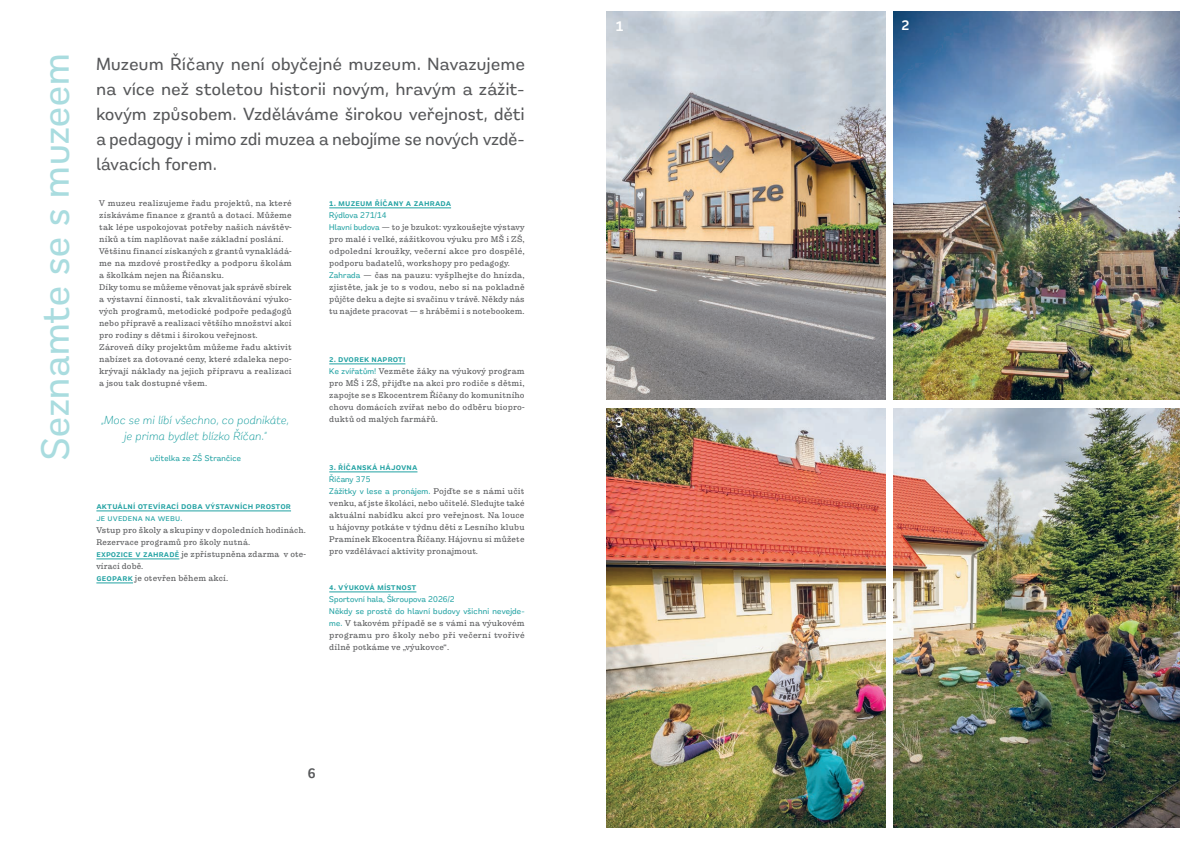
<style>
.page{position:relative;width:1191px;height:842px;background:#fff}
.page>*{position:absolute;margin:0;border:0;box-sizing:border-box;transform-origin:0 0}
.t1{font:500 40px "Remora Sans W2";letter-spacing:.02em;color:#a9dcdf}
.t2{font:500 18px/25px "Remora Sans W2";letter-spacing:.02em;color:#57585a;text-align:justify}
.t3{font:600 14px "Remora Sans W2";color:#fff}
.t4{font:600 14px "Remora Sans W2";color:#57585a}
.t5{font:italic 300 12px/16px "Remora Sans W2";letter-spacing:.03em;color:#22a2a3;text-align:center}
.t6{font:300 8.5px/12px "Pulpo";letter-spacing:.02em;color:#57585a}
.t7{font:500 8.5px/12px "Remora Sans W2";letter-spacing:.015em;color:#22a2a3}
.t8{font:600 8.5px "Remora Sans W2";letter-spacing:.015em;color:#22a2a3}
.s1{font-family:"Remora Sans W2";font-weight:500;color:#22a2a3}
.s2{font-family:"Pulpo";font-weight:300;color:#57585a}
.s3{font-family:"Remora Sans W2";font-weight:600;color:#22a2a3}
</style>
<div class="page">
<hr style="left:96px;top:510px;width:195px;height:1px;background:#22a2a3">
<hr style="left:96px;top:558px;width:83px;height:1px;background:#22a2a3">
<hr style="left:96px;top:582px;width:37px;height:1px;background:#22a2a3">
<hr style="left:329px;top:207px;width:122px;height:1px;background:#22a2a3">
<hr style="left:329px;top:363px;width:76px;height:1px;background:#22a2a3">
<hr style="left:329px;top:471px;width:88px;height:1px;background:#22a2a3">
<hr style="left:329px;top:591px;width:87px;height:1px;background:#22a2a3">
<img style="left:607px;top:11px;width:278px;height:389px">
<img style="left:893px;top:11px;width:286px;height:389px">
<img style="left:893px;top:408px;width:286px;height:420px">
<img style="left:607px;top:408px;width:278px;height:420px">
<h1 class="t1" style="left:30px;top:460px;width:408px;rotate:-90deg">Seznamte se s muzeem</h1>
<h2 class="t2" style="left:96px;top:51px;width:430px">Muzeum Říčany není obyčejné muzeum. Navazujeme na více než stoletou historii novým, hravým a zážit&shy;kovým způsobem. Vzděláváme širokou veřejnost, děti a pedagogy i mimo zdi muzea a nebojíme se nových vzdě&shy;lávacích forem.</h2>
<p class="t6" style="left:99px;top:197px;width:194px">V muzeu realizujeme řadu projektů, na které získáváme finance z grantů a dotací. Můžeme tak lépe uspokojovat potřeby našich návštěv&shy;níků a tím naplňovat naše základní poslání.<br>Většinu financí získaných z grantů vynakládá&shy;me na mzdové prostředky a podporu školám a školkám nejen na Říčansku.<br>Díky tomu se můžeme věnovat jak správě sbírek a výstavní činnosti, tak zkvalitňování výuko&shy;vých programů, metodické podpoře pedagogů nebo přípravě a realizaci většího množství akcí pro rodiny s dětmi i širokou veřejnost.<br>Zároveň díky projektům můžeme řadu aktivit nabízet za dotované ceny, které zdaleka nepo&shy;krývají náklady na jejich přípravu a realizaci a jsou tak dostupné všem.</p>
<h3 class="t5" style="left:102px;top:412px;width:188px">„Moc se mi líbí všechno, co podnikáte, je prima bydlet blízko Říčan.“</h3>
<p class="t7" style="left:150px;top:452px;width:92px">učitelka ze ZŠ Strančice</p>
<p class="t8" style="left:329px;top:197px;width:123px">1. muzeum říčany a zahrada</p>
<p class="t7" style="left:329px;top:209px;width:59px">Rýdlova 271/14</p>
<p class="t6" style="left:329px;top:221px;width:197px"><span class="s1">Hlavní budova</span> — to je bzukot: vyzkoušejte výstavy pro malé i velké, zážitkovou výuku pro MŠ i ZŠ, odpolední kroužky, večerní akce pro dospělé, podporu badatelů, workshopy pro pedagogy.<br><span class="s1">Zahrada</span> — čas na pauzu: vyšplhejte do hnízda, zjistěte, jak je to s vodou, nebo si na pokladně půjčte deku a dejte si svačinu v trávě. Někdy nás tu najdete pracovat — s hráběmi i s notebookem.</p>
<p class="t8" style="left:329px;top:353px;width:78px">2. dvorek naproti</p>
<p class="t6" style="left:329px;top:365px;width:197px;text-align:justify"><span class="s1">Ke zvířatům!</span> Vezměte žáky na výukový program pro MŠ i ZŠ, přijďte na akci pro rodiče s dětmi, zapojte se s Ekocentrem Říčany do komunitního chovu domácích zvířat nebo do odběru biopro&shy;duktů od malých farmářů.</p>
<p class="t8" style="left:329px;top:461px;width:90px">3. říčanská hájovna</p>
<p class="t7" style="left:329px;top:473px;width:197px">Říčany 375<br>Zážitky v lese a pronájem. <span class="s2">Pojďte se s námi učit</span></p>
<p class="t6" style="left:329px;top:497px;width:197px;text-align:justify">venku, ať jste školáci, nebo učitelé. Sledujte také aktuální nabídku akcí pro veřejnost. Na louce u hájovny potkáte v týdnu děti z Lesního klubu Pramínek Ekocentra Říčany. Hájovnu si můžete pro vzdělávací aktivity pronajmout.</p>
<p class="t8" style="left:329px;top:581px;width:89px">4. výuková místnost</p>
<p class="t7" style="left:329px;top:593px;width:197px">Sportovní hala, Škroupova 2026/2<br>Někdy se prostě do hlavní budovy všichni nevejde-</p>
<p class="t6" style="left:329px;top:617px;width:197px;text-align:justify"><span class="s1">me.</span> V takovém případě se s vámi na výukovém programu pro školy nebo při večerní tvořivé dílně potkáme ve „výukovce“.</p>
<p class="t8" style="left:96px;top:500px;width:196px">aktuální otevírací doba výstavních prostor</p>
<p class="t7" style="left:96px;top:512px;width:87px">je uvedena na webu.</p>
<p class="t6" style="left:96px;top:524px;width:211px">Vstup pro školy a skupiny v dopoledních hodinách.<br>Rezervace programů pro školy nutná.<br><span class="s3">expozice v zahradě</span> je zpřístupněna zdarma v ote&shy;vírací době.<br><span class="s3">geopark</span> je otevřen během akcí.</p>
<h3 class="t4" style="left:308px;top:764px;width:9px">6</h3>
<h3 class="t3" style="left:616px;top:17px;width:9px">1</h3>
<h3 class="t3" style="left:901px;top:17px;width:9px">2</h3>
<h3 class="t3" style="left:615px;top:413px;width:9px">3</h3>
</div>
